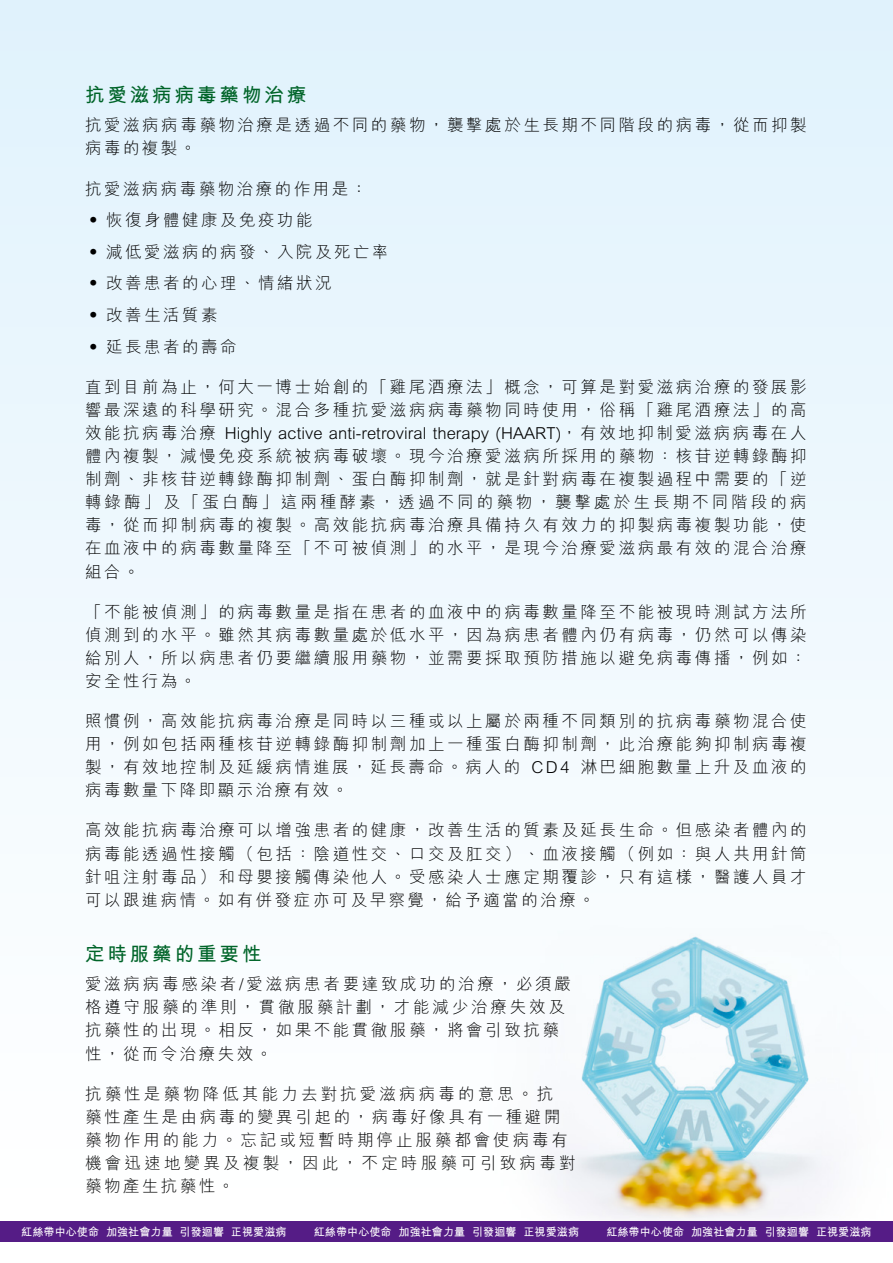
<style>
.page{position:relative;width:893px;height:1263px;background:#fff}
.page>*{position:absolute;margin:0;border:0;box-sizing:border-box;transform-origin:0 0}
.Text_H_L{font:700 19.5px "M Hei HK";letter-spacing:.15em;color:#006429}
.Text{font:300 16.5px/23.1px "M Hei HK";letter-spacing:.155em;color:#000;text-align:justify}
.Text-2{font:300 16.5px/23.1px "M Hei HK";letter-spacing:.18em;color:#000}
.Text_points{font:300 16.5px "M Hei HK";letter-spacing:.15em;color:#000}
.t1{font:700 11.25px "M Hei HK";letter-spacing:.01em;color:#fff}
</style>
<div class="page">
<div style="left:0;top:0;width:893px;height:1221px;background:linear-gradient(to bottom,#e0f2fc,#fff)"></div>
<img style="left:468px;top:916px;width:425px;height:305px">
<div style="left:0;top:1221px;width:893px;height:21px;background:#551c86"></div>
<p class="Text_H_L" style="left:85px;top:81px;width:223px">抗愛滋病病毒藥物治療</p>
<p class="Text" style="left:85px;top:113px;width:723px">抗愛滋病病毒藥物治療是透過不同的藥物，襲擊處於生長期不同階段的病毒，從而抑製病毒的複製。</p>
<p class="Text" style="left:85px;top:177px;width:284px">抗愛滋病病毒藥物治療的作用是：</p>
<p class="Text_points" style="left:85px;top:212px;width:229px">• 恢復身體健康及免疫功能</p>
<p class="Text_points" style="left:85px;top:243px;width:305px">• 減低愛滋病的病發、入院及死亡率</p>
<p class="Text_points" style="left:85px;top:275px;width:248px">• 改善患者的心理、情緒狀況</p>
<p class="Text_points" style="left:85px;top:306px;width:134px">• 改善生活質素</p>
<p class="Text_points" style="left:85px;top:338px;width:153px">• 延長患者的壽命</p>
<p class="Text" style="left:85px;top:375px;width:723px">直到目前為止，何大一博士始創的「雞尾酒療法」概念，可算是對愛滋病治療的發展影響最深遠的科學研究。混合多種抗愛滋病病毒藥物同時使用，俗稱「雞尾酒療法」的高效能抗病毒治療 Highly active anti-retroviral therapy (HAART)，有效地抑制愛滋病病毒在人體內複製，減慢免疫系統被病毒破壞。現今治療愛滋病所採用的藥物：核苷逆轉錄酶抑制劑、非核苷逆轉錄酶抑制劑、蛋白酶抑制劑，就是針對病毒在複製過程中需要的「逆轉錄酶」及「蛋白酶」這兩種酵素，透過不同的藥物，襲擊處於生長期不同階段的病毒，從而抑制病毒的複製。高效能抗病毒治療具備持久有效力的抑製病毒複製功能，使在血液中的病毒數量降至「不可被偵測」的水平，是現今治療愛滋病最有效的混合治療組合。</p>
<p class="Text" style="left:85px;top:600px;width:723px">「不能被偵測」的病毒數量是指在患者的血液中的病毒數量降至不能被現時測試方法所偵測到的水平。雖然其病毒數量處於低水平，因為病患者體內仍有病毒，仍然可以傳染給別人，所以病患者仍要繼續服用藥物，並需要採取預防措施以避免病毒傳播，例如：安全性行為。</p>
<p class="Text" style="left:85px;top:709px;width:723px">照慣例，高效能抗病毒治療是同時以三種或以上屬於兩種不同類別的抗病毒藥物混合使用，例如包括兩種核苷逆轉錄酶抑制劑加上一種蛋白酶抑制劑，此治療能夠抑制病毒複製，有效地控制及延緩病情進展，延長壽命。病人的 CD4 淋巴細胞數量上升及血液的病毒數量下降即顯示治療有效。</p>
<p class="Text" style="left:85px;top:819px;width:723px">高效能抗病毒治療可以增強患者的健康，改善生活的質素及延長生命。但感染者體內的病毒能透過性接觸（包括：陰道性交、口交及肛交）、血液接觸（例如：與人共用針筒針咀注射毒品）和母嬰接觸傳染他人。受感染人士應定期覆診，只有這樣，醫護人員才可以跟進病情。如有併發症亦可及早察覺，給予適當的治療。</p>
<p class="Text_H_L" style="left:85px;top:940px;width:178px">定時服藥的重要性</p>
<p class="Text" style="left:85px;top:972px;width:487px;text-align:left">愛滋病病毒感染者/愛滋病患者要達致成功的治療，必須嚴格遵守服藥的準則，貫徹服藥計劃，才能減少治療失效及抗藥性的出現。相反，如果不能貫徹服藥，將會引致抗藥性，從而令治療失效。</p>
<p class="Text-2" style="left:85px;top:1082px;width:492px">抗藥性是藥物降低其能力去對抗愛滋病病毒的意思。抗<br>藥性產生是由病毒的變異引起的，病毒好像具有一種避開藥物作用的能力。忘記或短暫時期停止服藥都會使病毒有機會迅速地變異及複製，因此，不定時服藥可引致病毒對藥物產生抗藥性。</p>
<p class="t1" style="left:21px;top:1223px;width:267px">紅絲帶中心使命 加強社會力量 引發迴響 正視愛滋病</p>
<p class="t1" style="left:314px;top:1223px;width:267px">紅絲帶中心使命 加強社會力量 引發迴響 正視愛滋病</p>
<p class="t1" style="left:606px;top:1223px;width:267px">紅絲帶中心使命 加強社會力量 引發迴響 正視愛滋病</p>
</div>
